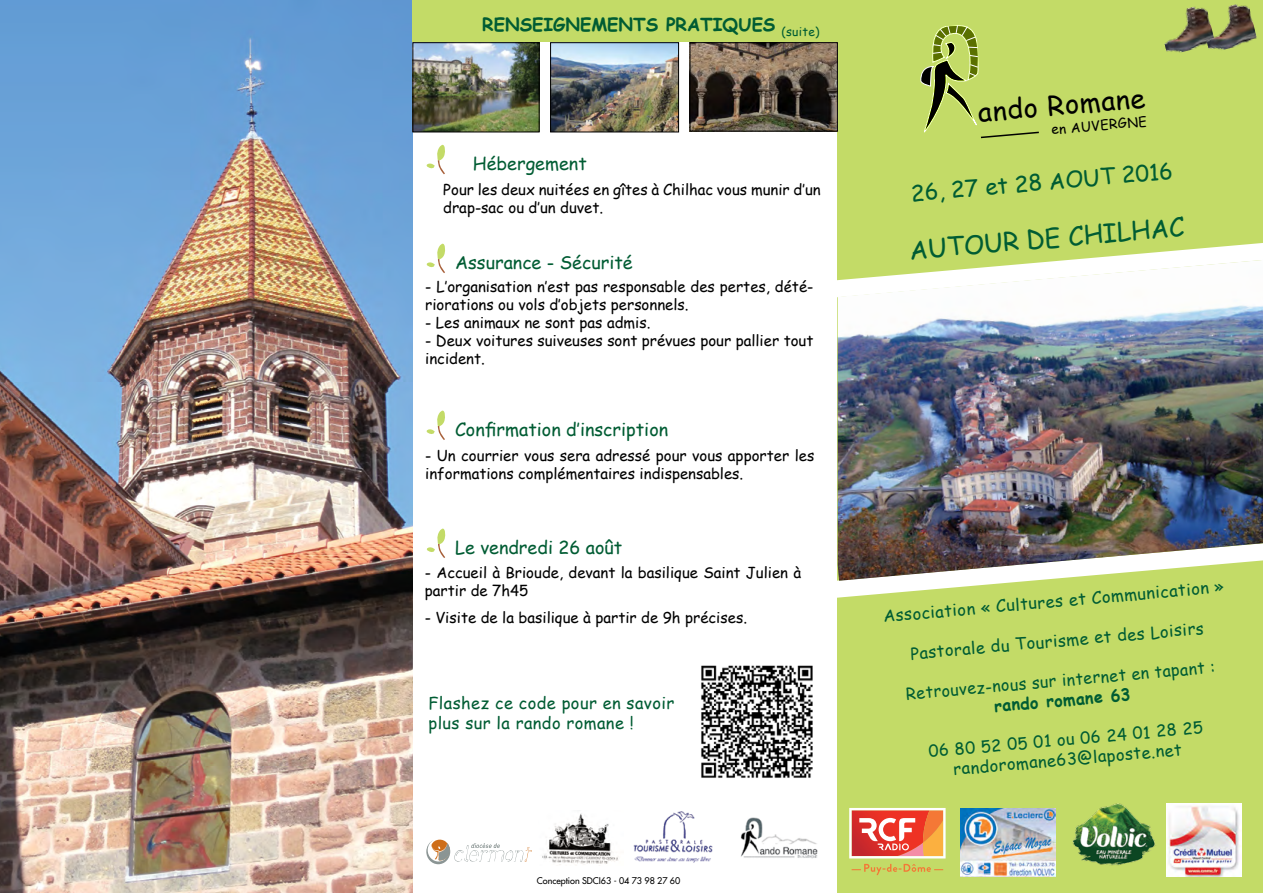
<style>
.page{position:relative;width:1263px;height:893px;background:#fff}
.page>*{position:absolute;margin:0;border:0;box-sizing:border-box;transform-origin:0 0}
.t1{font:27px "Comic Sans MS";color:#000}
.t2{font:25.5px "Comic Sans MS";color:#005c33}
.t3{font:22.5px "Comic Sans MS";color:#005c33}
.t4{font:18px "Comic Sans MS";color:#005c33}
.t5{font:700 18px "Comic Sans MS";color:#005c33}
.t6{font:16.5px/19.8px "Comic Sans MS";letter-spacing:.025em;color:#005c33;text-align:center}
.t7{font:700 16.5px "Comic Sans MS";color:#005c33}
.t8{font:15px/18px "Comic Sans MS";color:#000}
.t9{font:13.5px "Comic Sans MS";color:#000}
.t10{font:9px "Futura";color:#000}
</style>
<div class="page">
<img style="left:0;top:0;width:412px;height:893px">
<svg style="left:426px;top:410px;width:19px;height:30px"></svg>
<svg style="left:426px;top:528px;width:20px;height:30px"></svg>
<div style="left:838px;top:0;width:425px;height:893px;background:#c3db67"></div>
<svg style="left:837px;top:243px;width:426px;height:55px"></svg>
<svg style="left:837px;top:543px;width:190px;height:55px"></svg>
<img style="left:838px;top:260px;width:425px;height:321px">
<svg style="left:426px;top:243px;width:20px;height:30px"></svg>
<svg style="left:920px;top:25px;width:119px;height:114px"></svg>
<img style="left:1167px;top:804px;width:75px;height:73px">
<img style="left:960px;top:808px;width:95px;height:68px">
<img style="left:1072px;top:804px;width:84px;height:61px">
<svg style="left:852px;top:864px;width:91px;height:11px"></svg>
<svg style="left:849px;top:808px;width:96px;height:50px;background:#ec7b67"></svg>
<img style="left:1164px;top:6px;width:36px;height:47px">
<img style="left:1200px;top:4px;width:57px;height:46px">
<svg style="left:426px;top:840px;width:106px;height:24px"></svg>
<img style="left:542px;top:813px;width:76px;height:52px">
<img style="left:741px;top:817px;width:77px;height:42px">
<img style="left:633px;top:811px;width:80px;height:52px">
<img style="left:414px;top:44px;width:123px;height:86px">
<div style="left:412px;top:42px;width:127px;height:90px;border:1px solid #000"></div>
<img style="left:692px;top:44px;width:144px;height:85px">
<div style="left:690px;top:42px;width:148px;height:89px;border:1px solid #000"></div>
<img style="left:552px;top:44px;width:125px;height:86px">
<div style="left:550px;top:42px;width:129px;height:90px;border:1px solid #000"></div>
<img style="left:701px;top:665px;width:112px;height:113px">
<div style="left:412px;top:0;width:433px;height:26px;background:#c3db67"></div>
<div style="left:412px;top:9px;width:433px;height:33px;background:#c3db67"></div>
<svg style="left:426px;top:145px;width:19px;height:29px"></svg>
<p class="t5" style="left:482px;top:11px;width:339px">RENSEIGNEMENTS PRATIQUES <sub>(suite)</sub></p>
<p class="t4" style="left:473px;top:150px;width:116px">Hébergement</p>
<p class="t8" style="left:443px;top:180px;width:379px">Pour les deux nuitées en gîtes à Chilhac vous munir d’un drap-sac ou d’un duvet.</p>
<p class="t4" style="left:455px;top:249px;width:179px">Assurance - Sécurité</p>
<p class="t8" style="left:425px;top:277px;width:390px">- L’organisation n’est pas responsable des pertes, dété&shy;riorations ou vols d’objets personnels.</p>
<p class="t8" style="left:425px;top:313px;width:227px">- Les animaux ne sont pas admis.</p>
<p class="t8" style="left:425px;top:331px;width:390px">- Deux voitures suiveuses sont prévues pour pallier tout incident.</p>
<p class="t4" style="left:455px;top:416px;width:215px">Confirmation d’inscription</p>
<p class="t8" style="left:425px;top:447px;width:391px">- Un courrier vous sera adressé pour vous apporter les informations complémentaires indispensables.</p>
<p class="t4" style="left:455px;top:534px;width:169px">Le vendredi 26 août</p>
<p class="t8" style="left:425px;top:563px;width:378px">- Accueil à Brioude, devant la basilique Saint Julien à partir de 7h45</p>
<p class="t8" style="left:425px;top:608px;width:324px">- Visite de la basilique à partir de 9h précises.</p>
<p class="t6" style="left:428px;top:693px;width:247px;text-align:left">Flashez ce code pour en savoir plus sur la rando romane !</p>
<p class="t10" style="left:537px;top:875px;width:145px">Conception SDCI63 - 04 73 98 27 60</p>
<h1 class="t1" style="left:976px;top:92px;width:169px;rotate:-5deg">ando Romane</h1>
<p class="t9" style="left:1050px;top:119px;width:97px;rotate:-5deg">en AUVERGNE</p>
<h3 class="t3" style="left:909px;top:177px;width:264px;rotate:-5deg">26, 27 et 28 AOUT 2016</h3>
<h2 class="t2" style="left:908px;top:232px;width:278px;rotate:-5deg">AUTOUR DE CHILHAC</h2>
<p class="t6" style="left:882px;top:606px;width:344px;rotate:-5deg">Association « Cultures et Communication »</p>
<p class="t6" style="left:910px;top:643px;width:296px;rotate:-5deg">Pastorale du Tourisme et des Loisirs</p>
<p class="t6" style="left:905px;top:683px;width:312px;rotate:-5deg">Retrouvez-nous sur internet en tapant :</p>
<p class="t7" style="left:993px;top:694px;width:138px;rotate:-5deg">rando romane 63</p>
<p class="t6" style="left:928px;top:741px;width:277px;rotate:-5deg">06 80 52 05 01 ou 06 24 01 28 25 randoromane63@laposte.net</p>
</div>
